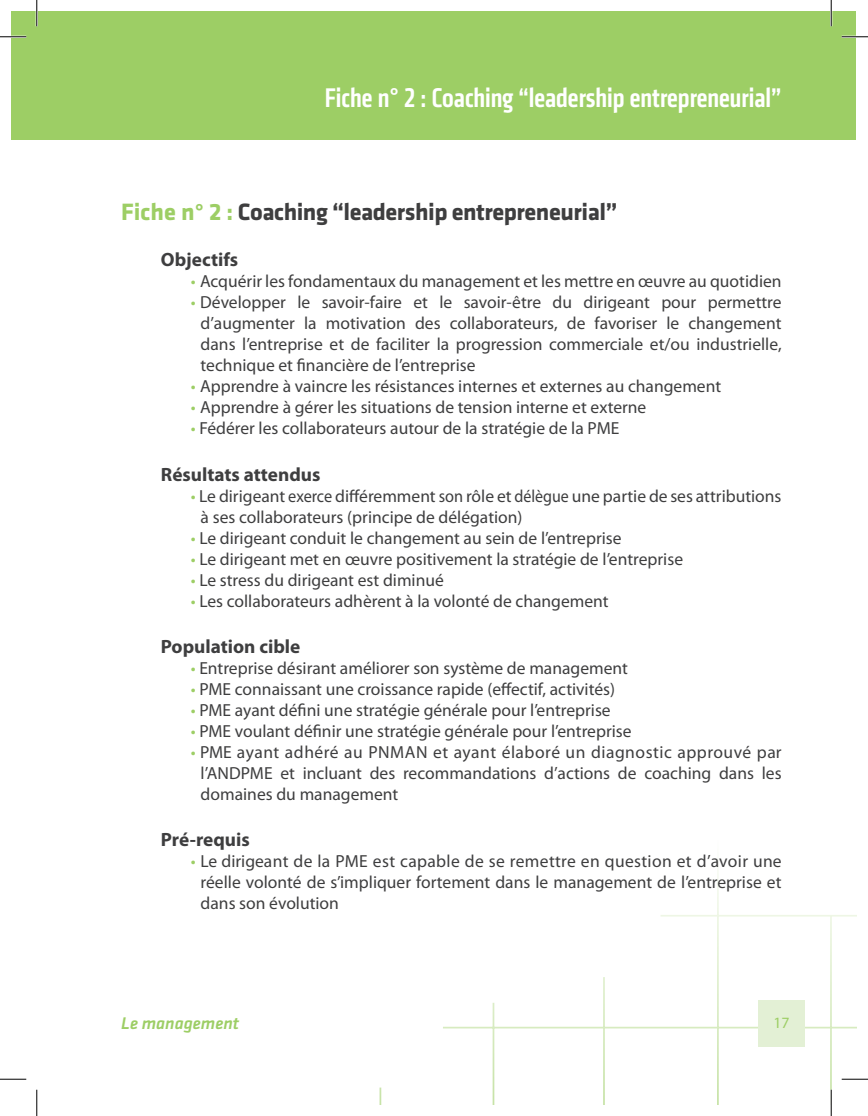
<style>
.page{position:relative;width:868px;height:1116px;background:#fff}
.page>*{position:absolute;margin:0;border:0;box-sizing:border-box;transform-origin:0 0}
.t1{font:500 condensed 28px "Klavika CH";color:#fff}
.t2{font:700 24.5px "Klavika";letter-spacing:-.02em;color:#3e3e3f}
.t3{font:700 19.25px "Myriad Pro";color:#3e3e3f}
.t4{font:17.5px/21px "Myriad Pro";color:#3e3e3f;text-align:justify}
.t5{font:17.5px "Klavika Medium Italic OSF";color:#9dce65}
.t6{font:15.75px "Myriad Pro";color:#9dce65}
.s1{color:#9dce65}
</style>
<div class="page">
<svg style="left:379px;top:1087px;width:2px;height:16px"></svg>
<hr style="left:492px;top:1002px;width:2px;height:101px;background:#9dce65">
<hr style="left:603px;top:976px;width:1px;height:127px;background:#9dce65">
<hr style="left:716px;top:838px;width:2px;height:265px;background:#9dce65">
<hr style="left:829px;top:915px;width:2px;height:188px;background:#9dce65">
<hr style="left:660px;top:914px;width:195px;height:2px;background:#9dce65">
<hr style="left:443px;top:1026px;width:412px;height:2px;background:#9dce65">
<hr style="left:273px;top:1115px;width:582px;height:1px;background:#9dce65">
<hr style="left:867px;top:915px;width:1px;height:188px;background:#9dce65">
<div style="left:758px;top:999px;width:46px;height:47px;background:#e3f0d5"></div>
<div style="left:12px;top:12px;width:48px;height:128px;background:#9dce65"></div>
<div style="left:37px;top:12px;width:818px;height:128px;background:#9dce65"></div>
<hr style="left:0;top:36px;width:26px;height:2px;background:#fff">
<hr style="left:841px;top:36px;width:26px;height:2px;background:#fff">
<hr style="left:36px;top:0;width:2px;height:26px;background:#fff">
<hr style="left:829px;top:0;width:3px;height:26px;background:#fff">
<hr style="left:829px;top:1089px;width:3px;height:26px;background:#fff">
<svg style="left:0;top:36px;width:26px;height:1px"></svg>
<svg style="left:841px;top:36px;width:26px;height:1px"></svg>
<svg style="left:0;top:1078px;width:26px;height:1px"></svg>
<svg style="left:841px;top:1078px;width:26px;height:1px"></svg>
<svg style="left:36px;top:0;width:1px;height:26px"></svg>
<svg style="left:36px;top:1089px;width:1px;height:26px"></svg>
<svg style="left:830px;top:0;width:1px;height:26px"></svg>
<svg style="left:830px;top:1089px;width:1px;height:26px"></svg>
<h1 class="t1" style="left:324px;top:81px;width:458px">Fiche n° 2 : Coaching “leadership entrepreneurial”</h1>
<h2 class="t2" style="left:121px;top:198px;width:497px"><span class="s1">Fiche n° 2 :</span> Coaching “leadership entrepreneurial”</h2>
<p class="t3" style="left:161px;top:247px;width:79px">Objectifs</p>
<p class="t4" style="left:191px;top:270px;width:592px"><span class="s1">•</span> Acquérir les fondamentaux du management et les mettre en œuvre au quotidien</p>
<p class="t4" style="left:200px;top:291px;width:582px;text-indent:-10px"><span class="s1">•</span> Développer le savoir-faire et le savoir-être du dirigeant pour permettre d’augmenter la motivation des collaborateurs, de favoriser le changement dans l’entreprise et de faciliter la progression commerciale et/ou industrielle, technique et financière de l’entreprise</p>
<p class="t4" style="left:191px;top:375px;width:531px"><span class="s1">•</span> Apprendre à vaincre les résistances internes et externes au changement</p>
<p class="t4" style="left:191px;top:396px;width:457px"><span class="s1">•</span> Apprendre à gérer les situations de tension interne et externe</p>
<p class="t4" style="left:191px;top:417px;width:430px"><span class="s1">•</span> Fédérer les collaborateurs autour de la stratégie de la PME</p>
<p class="t3" style="left:161px;top:461px;width:161px">Résultats attendus</p>
<p class="t4" style="left:200px;top:485px;width:582px;text-indent:-10px"><span class="s1">•</span> Le dirigeant exerce différemment son rôle et délègue une partie de ses attributions à ses collaborateurs (principe de délégation)</p>
<p class="t4" style="left:191px;top:527px;width:432px"><span class="s1">•</span> Le dirigeant conduit le changement au sein de l’entreprise</p>
<p class="t4" style="left:191px;top:548px;width:493px"><span class="s1">•</span> Le dirigeant met en œuvre positivement la stratégie de l’entreprise</p>
<p class="t4" style="left:191px;top:569px;width:254px"><span class="s1">•</span> Le stress du dirigeant est diminué</p>
<p class="t4" style="left:191px;top:590px;width:419px"><span class="s1">•</span> Les collaborateurs adhèrent à la volonté de changement</p>
<p class="t3" style="left:161px;top:633px;width:141px">Population cible</p>
<p class="t4" style="left:191px;top:657px;width:438px"><span class="s1">•</span> Entreprise désirant améliorer son système de management</p>
<p class="t4" style="left:191px;top:678px;width:426px"><span class="s1">•</span> PME connaissant une croissance rapide (effectif, activités)</p>
<p class="t4" style="left:191px;top:699px;width:421px"><span class="s1">•</span> PME ayant défini une stratégie générale pour l’entreprise</p>
<p class="t4" style="left:191px;top:720px;width:442px"><span class="s1">•</span> PME voulant définir une stratégie générale pour l’entreprise</p>
<p class="t4" style="left:200px;top:741px;width:582px;text-indent:-10px"><span class="s1">•</span> PME ayant adhéré au PNMAN et ayant élaboré un diagnostic approuvé par l’ANDPME et incluant des recommandations d’actions de coaching dans les domaines du management</p>
<p class="t3" style="left:161px;top:827px;width:90px">Pré-requis</p>
<p class="t4" style="left:200px;top:850px;width:582px;text-indent:-10px"><span class="s1">•</span> Le dirigeant de la PME est capable de se remettre en question et d’avoir une réelle volonté de s’impliquer fortement dans le management de l’entreprise et dans son évolution</p>
<p class="t5" style="left:121px;top:1013px;width:119px">Le management</p>
<p class="t6" style="left:773px;top:1013px;width:18px">17</p>
</div>
